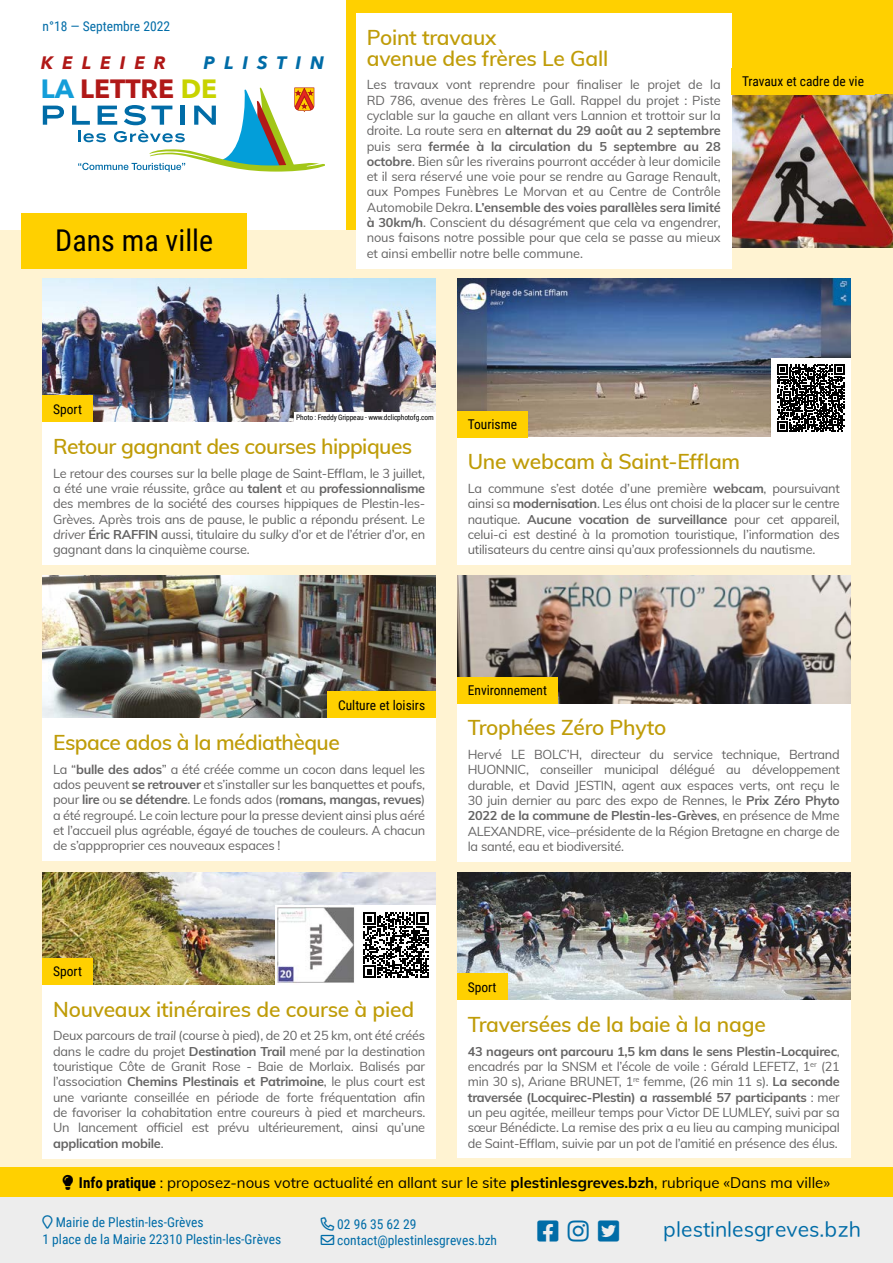
<style>
.page{position:relative;width:893px;height:1263px;background:#fff3d2}
.page>*{position:absolute;margin:0;border:0;box-sizing:border-box;transform-origin:0 0}
.t1{font:30px "Roboto Condensed";color:#000}
.t2{font:700 26.4px "Avenir Next";color:#b01817}
.t3{font:24px "Font Awesome 5 Brands";color:#006ca7}
.t4{font:600 21px/21px "Muli";letter-spacing:-.01em;color:#bf9c08}
.t5{font:21px "Font Awesome 5 Pro";color:#006ca7}
.t6{font:italic 700 18px "Avenir Next";letter-spacing:.5em;color:#b01817}
.t7{font:italic 700 18px "Avenir Next";letter-spacing:.5em;color:#006ca7}
.t8{font:15px "Muli";color:#000}
.t9{font:13.5px/16.2px "Roboto Condensed";color:#006ca7}
.t10{font:13.5px "Roboto Condensed";color:#000}
.t11{font:12.75px/15.3px "Muli";letter-spacing:-.02em;color:#646363;text-align:justify}
.t12{font:7.5px "Roboto Condensed";letter-spacing:-.02em;color:#000}
.s1{color:#149ed9}
.s2{color:#c8d300}
.s3{font-weight:700}
.s4{font-style:italic}
.s5{font-family:"Roboto Condensed";font-weight:700}
</style>
<div class="page">
<div style="left:0;top:0;width:893px;height:230px;background:#ffd000"></div>
<div style="left:0;top:0;width:345px;height:230px;background:#fff"></div>
<div style="left:0;top:1196px;width:893px;height:67px;background:#ededed"></div>
<div style="left:21px;top:213px;width:226px;height:55px;background:#ffd000"></div>
<div style="left:0;top:1167px;width:893px;height:30px;background:#ffd000"></div>
<svg style="left:43px;top:106px;width:21px;height:19px"></svg>
<svg style="left:72px;top:87px;width:252px;height:85px"></svg>
<img style="left:43px;top:279px;width:393px;height:143px">
<img style="left:43px;top:575px;width:393px;height:143px">
<img style="left:457px;top:575px;width:393px;height:128px">
<img style="left:457px;top:872px;width:393px;height:128px">
<div style="left:457px;top:703px;width:393px;height:158px;background:#fff"></div>
<div style="left:457px;top:1000px;width:393px;height:158px;background:#fff"></div>
<div style="left:457px;top:677px;width:101px;height:26px;background:#ffd000"></div>
<div style="left:457px;top:973px;width:50px;height:27px;background:#ffd000"></div>
<img style="left:457px;top:279px;width:393px;height:158px">
<div style="left:457px;top:437px;width:393px;height:128px;background:#fff"></div>
<div style="left:457px;top:411px;width:71px;height:26px;background:#ffd000"></div>
<div style="left:43px;top:718px;width:393px;height:143px;background:#fff"></div>
<div style="left:43px;top:396px;width:50px;height:26px;background:#ffd000"></div>
<div style="left:43px;top:422px;width:393px;height:143px;background:#fff"></div>
<div style="left:327px;top:692px;width:109px;height:26px;background:#ffd000"></div>
<img style="left:731px;top:95px;width:162px;height:153px">
<div style="left:356px;top:13px;width:375px;height:255px;background:#fff"></div>
<div style="left:771px;top:358px;width:79px;height:79px;background:#fff"></div>
<svg style="left:777px;top:364px;width:67px;height:67px"></svg>
<img style="left:43px;top:872px;width:393px;height:113px">
<div style="left:43px;top:985px;width:393px;height:173px;background:#fff"></div>
<div style="left:43px;top:958px;width:50px;height:27px;background:#ffd000"></div>
<div style="left:356px;top:905px;width:80px;height:80px;background:#fff"></div>
<svg style="left:363px;top:912px;width:66px;height:66px"></svg>
<img style="left:276px;top:905px;width:80px;height:80px">
<div style="left:294px;top:413px;width:142px;height:9px;background:#fff"></div>
<p class="t9" style="left:43px;top:17px;width:129px">n°18 — Septembre 2022</p>
<h3 class="t6" style="left:41px;top:47px;width:126px">KELEIER</h3>
<h3 class="t7" style="left:204px;top:47px;width:122px">PLISTIN</h3>
<h2 class="t2" style="left:41px;top:66px;width:178px"><span class="s1">LA</span> LETTRE <span class="s2">DE</span></h2>
<h1 class="t1" style="left:55px;top:220px;width:159px">Dans ma ville</h1>
<h3 class="t4" style="left:367px;top:25px;width:243px">Point travaux<br>avenue des frères Le Gall</h3>
<p class="t11" style="left:367px;top:77px;width:356px">Les travaux vont reprendre pour finaliser le projet de la RD 786, avenue des frères Le Gall. Rappel du projet : Piste cyclable sur la gauche en allant vers Lannion et trottoir sur la droite. La route sera en <span class="s3">alternat du 29 août au 2 septembre </span>puis sera <span class="s3">fermée à la circulation du 5 septembre au 28 octobre</span>. Bien sûr les riverains pourront accéder à leur domicile et il sera réservé une voie pour se rendre au Garage Renault, aux Pompes Funèbres Le Morvan et au Centre de Contrôle Automobile Dekra. <span class="s3">L’ensemble des voies parallèles sera limité à 30km/h</span>. Conscient du désagrément que cela va engendrer, nous faisons notre possible pour que cela se passe au mieux et ainsi embellir notre belle commune.</p>
<p class="t10" style="left:742px;top:72px;width:124px">Travaux et cadre de vie</p>
<p class="t10" style="left:53px;top:399px;width:30px">Sport</p>
<h3 class="t4" style="left:53px;top:435px;width:361px">Retour gagnant des courses hippiques</h3>
<p class="t11" style="left:53px;top:465px;width:374px;text-align:left">Le retour des courses sur la belle plage de Saint-Efflam, le 3 juillet, a été une vraie réussite, grâce au <span class="s3">talent</span> et au <span class="s3">professionnalisme </span>des membres de la société des courses hippiques de Plestin-les-Grèves. Après trois ans de pause, le public a répondu présent. Le <span class="s4">driver</span> <span class="s3">Éric RAFFIN</span> aussi, titulaire du <span class="s4">sulky</span> d’or et de l’étrier d’or, en gagnant dans la cinquième course.</p>
<p class="t12" style="left:296px;top:412px;width:139px">Photo : Freddy Grippeau - www.dclicphotofg.com</p>
<p class="t10" style="left:468px;top:415px;width:51px">Tourisme</p>
<h3 class="t4" style="left:468px;top:450px;width:274px">Une webcam à Saint-Efflam</h3>
<p class="t11" style="left:468px;top:480px;width:374px">La commune s’est dotée d’une première <span class="s3">webcam</span>, poursuivant ainsi sa <span class="s3">modernisation</span>. Les élus ont choisi de la placer sur le centre nautique. <span class="s3">Aucune vocation de surveillance</span> pour cet appareil, celui‑ci est destiné à la promotion touristique, l’information des utilisateurs du centre ainsi qu’aux professionnels du nautisme.</p>
<p class="t10" style="left:338px;top:695px;width:89px">Culture et loisirs</p>
<h3 class="t4" style="left:53px;top:731px;width:288px">Espace ados à la médiathèque</h3>
<p class="t11" style="left:53px;top:761px;width:374px">La “<span class="s3">bulle des ados</span>” a été créée comme un cocon dans lequel les ados peuvent <span class="s3">se retrouver</span> et s’installer sur les banquettes et poufs, pour <span class="s3">lire</span> ou <span class="s3">se détendre</span>. Le fonds ados (<span class="s3">romans, mangas, revues</span>) a été regroupé. Le coin lecture pour la presse devient ainsi plus aéré et l’accueil plus agréable, égayé de touches de couleurs. A chacun de s’appproprier ces nouveaux espaces !</p>
<p class="t10" style="left:468px;top:681px;width:81px">Environnement</p>
<h3 class="t4" style="left:468px;top:716px;width:200px">Trophées Zéro Phyto</h3>
<p class="t11" style="left:468px;top:746px;width:374px">Hervé LE BOLC’H, directeur du service technique, Bertrand HUONNIC, conseiller municipal délégué au développement durable, et David JESTIN, agent aux espaces verts, ont reçu le 30 juin dernier au parc des expo de Rennes, le <span class="s3">Prix Zéro Phyto 2022 de la commune de Plestin-les-Grèves</span>, en présence de Mme ALEXANDRE, vice–présidente de la Région Bretagne en charge de la santé, eau et biodiversité.</p>
<p class="t10" style="left:53px;top:962px;width:30px">Sport</p>
<h3 class="t4" style="left:53px;top:997px;width:363px">Nouveaux itinéraires de course à pied</h3>
<p class="t11" style="left:53px;top:1027px;width:374px">Deux parcours de <span class="s4">trail</span> (course à pied), de 20 et 25 km, ont été créés dans le cadre du projet <span class="s3">Destination Trail</span> mené par la destination touristique Côte de Granit Rose - Baie de Morlaix. Balisés par l’association <span class="s3">Chemins Plestinais et Patrimoine</span>, le plus court est une variante conseillée en période de forte fréquentation afin de favoriser la cohabitation entre coureurs à pied et marcheurs.<br>Un lancement officiel est prévu ultérieurement, ainsi qu’une <span class="s3">application mobile</span>.</p>
<p class="t10" style="left:468px;top:977px;width:30px">Sport</p>
<h3 class="t4" style="left:468px;top:1013px;width:300px">Traversées de la baie à la nage</h3>
<p class="t11" style="left:468px;top:1043px;width:374px"><span class="s3">43 nageurs ont parcouru 1,5 km dans le sens Plestin-Locquirec</span>, encadrés par la SNSM et l’école de voile : Gérald LEFETZ, 1<sup>er</sup> (21 min 30 s), Ariane BRUNET, 1<sup>re</sup> femme, (26 min 11 s). <span class="s3">La seconde traversée (Locquirec-Plestin) a rassemblé 57 participants</span> : mer un peu agitée, meilleur temps pour Victor DE LUMLEY, suivi par sa sœur Bénédicte. La remise des prix a eu lieu au camping municipal de Saint-Efflam, suivie par un pot de l’amitié en présence des élus.</p>
<p class="t8" style="left:63px;top:1172px;width:769px">●▼◆● <span class="s5">Info pratique</span> : proposez-nous votre actualité en allant sur le site <span class="s3">plestinlesgreves.bzh</span>, rubrique «Dans ma ville»</p>
<p class="t9" style="left:321px;top:1215px;width:97px">□■●▼ 02 96 35 62 29</p>
<p class="t9" style="left:321px;top:1231px;width:178px">■❖●□ contact@plestinlesgreves.bzh</p>
<p class="t9" style="left:43px;top:1214px;width:240px;text-indent:13px">Mairie de Plestin-les-Grèves<br>1 place de la Mairie 22310 Plestin-les-Grèves</p>
<h3 class="t5" style="left:676px;top:1220px;width:79px">● ▲▼■● ▲</h3>
<h3 class="t3" style="left:537px;top:1219px;width:83px">□□▲❑◆ ■▲▼ ▼▼▼▲❑◆</h3>
</div>
